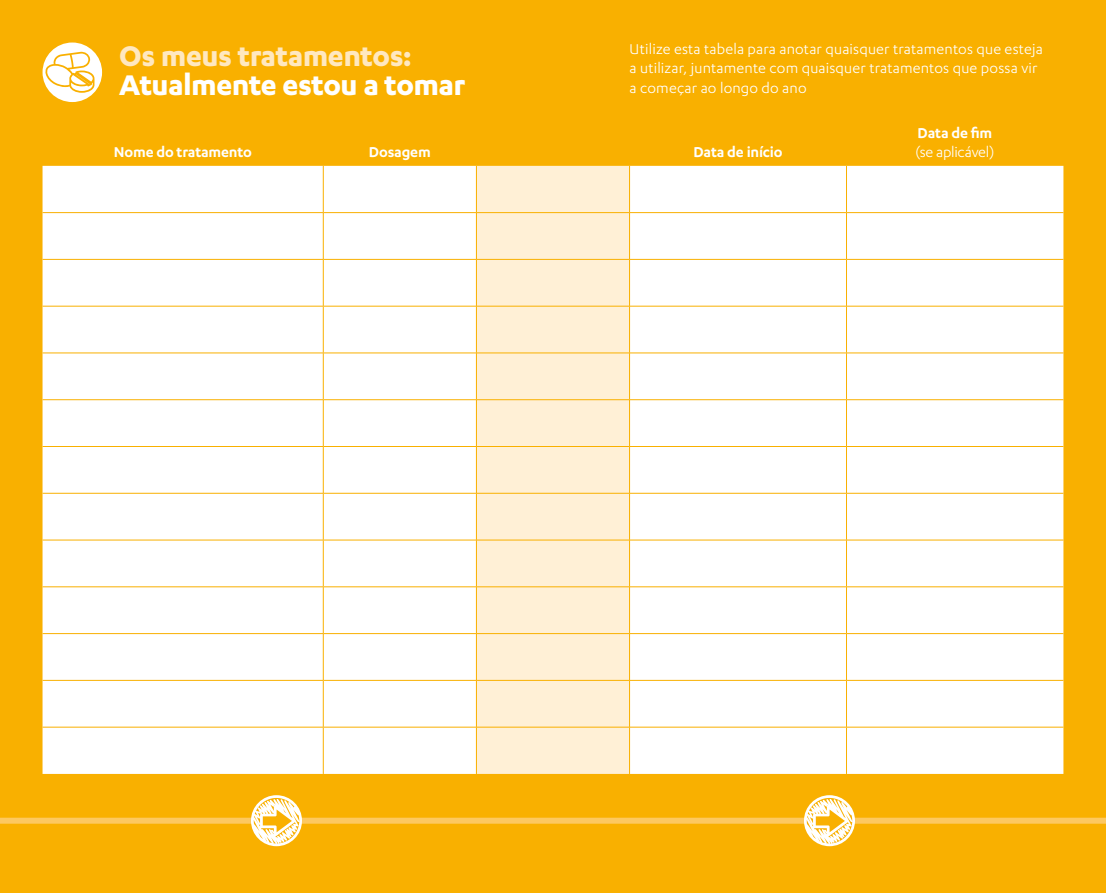
<style>
.page{position:relative;width:1106px;height:893px;background:#f9b000}
.page>*{position:absolute;margin:0;border:0;box-sizing:border-box;transform-origin:0 0}
.t1{font:700 33px "Karbon";letter-spacing:-.015em;color:#fff}
.t2{font:700 33px "Karbon";letter-spacing:-.015em;color:#ffe8c0}
.t3{font:16.5px/19.5px "Karbon";letter-spacing:.01em;color:#fff}
.t4{font:600 16.5px "Karbon";letter-spacing:-.01em;color:#fff}
.t5{font:16.5px "Karbon";letter-spacing:-.015em;color:#fff}
</style>
<div class="page">
<div style="left:0;top:818px;width:1106px;height:6px;background:#fdc860"></div>
<svg style="left:804px;top:795px;width:51px;height:51px"></svg>
<svg style="left:251px;top:795px;width:51px;height:51px"></svg>
<svg style="left:43px;top:43px;width:59px;height:59px"></svg>
<div style="left:43px;top:166px;width:1020px;height:608px;background:#fff"></div>
<div style="left:477px;top:166px;width:152px;height:608px;background:#fff0d6"></div>
<hr style="left:323px;top:166px;width:1px;height:46px;background:#f9b000">
<hr style="left:476px;top:166px;width:1px;height:46px;background:#f9b000">
<hr style="left:629px;top:166px;width:1px;height:46px;background:#f9b000">
<hr style="left:846px;top:166px;width:1px;height:46px;background:#f9b000">
<hr style="left:43px;top:212px;width:280px;height:1px;background:#f9b000">
<hr style="left:323px;top:213px;width:1px;height:46px;background:#f9b000">
<hr style="left:323px;top:212px;width:153px;height:1px;background:#f9b000">
<hr style="left:476px;top:213px;width:1px;height:46px;background:#f9b000">
<hr style="left:476px;top:212px;width:153px;height:1px;background:#f9b000">
<hr style="left:629px;top:213px;width:1px;height:46px;background:#f9b000">
<hr style="left:629px;top:212px;width:217px;height:1px;background:#f9b000">
<hr style="left:846px;top:213px;width:1px;height:46px;background:#f9b000">
<hr style="left:846px;top:212px;width:217px;height:1px;background:#f9b000">
<hr style="left:43px;top:259px;width:280px;height:1px;background:#f9b000">
<hr style="left:323px;top:260px;width:1px;height:46px;background:#f9b000">
<hr style="left:323px;top:259px;width:153px;height:1px;background:#f9b000">
<hr style="left:476px;top:260px;width:1px;height:46px;background:#f9b000">
<hr style="left:476px;top:259px;width:153px;height:1px;background:#f9b000">
<hr style="left:629px;top:260px;width:1px;height:46px;background:#f9b000">
<hr style="left:629px;top:259px;width:217px;height:1px;background:#f9b000">
<hr style="left:846px;top:260px;width:1px;height:46px;background:#f9b000">
<hr style="left:846px;top:259px;width:217px;height:1px;background:#f9b000">
<hr style="left:43px;top:306px;width:280px;height:1px;background:#f9b000">
<hr style="left:323px;top:306px;width:1px;height:47px;background:#f9b000">
<hr style="left:323px;top:306px;width:153px;height:1px;background:#f9b000">
<hr style="left:476px;top:306px;width:1px;height:47px;background:#f9b000">
<hr style="left:476px;top:306px;width:153px;height:1px;background:#f9b000">
<hr style="left:629px;top:306px;width:1px;height:47px;background:#f9b000">
<hr style="left:629px;top:306px;width:217px;height:1px;background:#f9b000">
<hr style="left:846px;top:306px;width:1px;height:47px;background:#f9b000">
<hr style="left:846px;top:306px;width:217px;height:1px;background:#f9b000">
<hr style="left:43px;top:353px;width:280px;height:1px;background:#f9b000">
<hr style="left:323px;top:353px;width:1px;height:46px;background:#f9b000">
<hr style="left:323px;top:353px;width:153px;height:1px;background:#f9b000">
<hr style="left:476px;top:353px;width:1px;height:46px;background:#f9b000">
<hr style="left:476px;top:353px;width:153px;height:1px;background:#f9b000">
<hr style="left:629px;top:353px;width:1px;height:46px;background:#f9b000">
<hr style="left:629px;top:353px;width:217px;height:1px;background:#f9b000">
<hr style="left:846px;top:353px;width:1px;height:46px;background:#f9b000">
<hr style="left:846px;top:353px;width:217px;height:1px;background:#f9b000">
<hr style="left:43px;top:399px;width:280px;height:1px;background:#f9b000">
<hr style="left:323px;top:400px;width:1px;height:46px;background:#f9b000">
<hr style="left:323px;top:399px;width:153px;height:1px;background:#f9b000">
<hr style="left:476px;top:400px;width:1px;height:46px;background:#f9b000">
<hr style="left:476px;top:399px;width:153px;height:1px;background:#f9b000">
<hr style="left:629px;top:400px;width:1px;height:46px;background:#f9b000">
<hr style="left:629px;top:399px;width:217px;height:1px;background:#f9b000">
<hr style="left:846px;top:400px;width:1px;height:46px;background:#f9b000">
<hr style="left:846px;top:399px;width:217px;height:1px;background:#f9b000">
<hr style="left:43px;top:446px;width:280px;height:1px;background:#f9b000">
<hr style="left:323px;top:447px;width:1px;height:46px;background:#f9b000">
<hr style="left:323px;top:446px;width:153px;height:1px;background:#f9b000">
<hr style="left:476px;top:447px;width:1px;height:46px;background:#f9b000">
<hr style="left:476px;top:446px;width:153px;height:1px;background:#f9b000">
<hr style="left:629px;top:447px;width:1px;height:46px;background:#f9b000">
<hr style="left:629px;top:446px;width:217px;height:1px;background:#f9b000">
<hr style="left:846px;top:447px;width:1px;height:46px;background:#f9b000">
<hr style="left:846px;top:446px;width:217px;height:1px;background:#f9b000">
<hr style="left:43px;top:493px;width:280px;height:1px;background:#f9b000">
<hr style="left:323px;top:494px;width:1px;height:46px;background:#f9b000">
<hr style="left:323px;top:493px;width:153px;height:1px;background:#f9b000">
<hr style="left:476px;top:494px;width:1px;height:46px;background:#f9b000">
<hr style="left:476px;top:493px;width:153px;height:1px;background:#f9b000">
<hr style="left:629px;top:494px;width:1px;height:46px;background:#f9b000">
<hr style="left:629px;top:493px;width:217px;height:1px;background:#f9b000">
<hr style="left:846px;top:494px;width:1px;height:46px;background:#f9b000">
<hr style="left:846px;top:493px;width:217px;height:1px;background:#f9b000">
<hr style="left:43px;top:540px;width:280px;height:1px;background:#f9b000">
<hr style="left:323px;top:540px;width:1px;height:46px;background:#f9b000">
<hr style="left:323px;top:540px;width:153px;height:1px;background:#f9b000">
<hr style="left:476px;top:540px;width:1px;height:46px;background:#f9b000">
<hr style="left:476px;top:540px;width:153px;height:1px;background:#f9b000">
<hr style="left:629px;top:540px;width:1px;height:46px;background:#f9b000">
<hr style="left:629px;top:540px;width:217px;height:1px;background:#f9b000">
<hr style="left:846px;top:540px;width:1px;height:46px;background:#f9b000">
<hr style="left:846px;top:540px;width:217px;height:1px;background:#f9b000">
<hr style="left:43px;top:586px;width:280px;height:1px;background:#f9b000">
<hr style="left:323px;top:587px;width:1px;height:46px;background:#f9b000">
<hr style="left:323px;top:586px;width:153px;height:1px;background:#f9b000">
<hr style="left:476px;top:587px;width:1px;height:46px;background:#f9b000">
<hr style="left:476px;top:586px;width:153px;height:1px;background:#f9b000">
<hr style="left:629px;top:587px;width:1px;height:46px;background:#f9b000">
<hr style="left:629px;top:586px;width:217px;height:1px;background:#f9b000">
<hr style="left:846px;top:587px;width:1px;height:46px;background:#f9b000">
<hr style="left:846px;top:586px;width:217px;height:1px;background:#f9b000">
<hr style="left:43px;top:633px;width:280px;height:1px;background:#f9b000">
<hr style="left:323px;top:634px;width:1px;height:46px;background:#f9b000">
<hr style="left:323px;top:633px;width:153px;height:1px;background:#f9b000">
<hr style="left:476px;top:634px;width:1px;height:46px;background:#f9b000">
<hr style="left:476px;top:633px;width:153px;height:1px;background:#f9b000">
<hr style="left:629px;top:634px;width:1px;height:46px;background:#f9b000">
<hr style="left:629px;top:633px;width:217px;height:1px;background:#f9b000">
<hr style="left:846px;top:634px;width:1px;height:46px;background:#f9b000">
<hr style="left:846px;top:633px;width:217px;height:1px;background:#f9b000">
<hr style="left:43px;top:680px;width:280px;height:1px;background:#f9b000">
<hr style="left:323px;top:681px;width:1px;height:46px;background:#f9b000">
<hr style="left:323px;top:680px;width:153px;height:1px;background:#f9b000">
<hr style="left:476px;top:681px;width:1px;height:46px;background:#f9b000">
<hr style="left:476px;top:680px;width:153px;height:1px;background:#f9b000">
<hr style="left:629px;top:681px;width:1px;height:46px;background:#f9b000">
<hr style="left:629px;top:680px;width:217px;height:1px;background:#f9b000">
<hr style="left:846px;top:681px;width:1px;height:46px;background:#f9b000">
<hr style="left:846px;top:680px;width:217px;height:1px;background:#f9b000">
<hr style="left:43px;top:727px;width:280px;height:1px;background:#f9b000">
<hr style="left:323px;top:727px;width:1px;height:47px;background:#f9b000">
<hr style="left:323px;top:727px;width:153px;height:1px;background:#f9b000">
<hr style="left:476px;top:727px;width:1px;height:47px;background:#f9b000">
<hr style="left:476px;top:727px;width:153px;height:1px;background:#f9b000">
<hr style="left:629px;top:727px;width:1px;height:47px;background:#f9b000">
<hr style="left:629px;top:727px;width:217px;height:1px;background:#f9b000">
<hr style="left:846px;top:727px;width:1px;height:47px;background:#f9b000">
<hr style="left:846px;top:727px;width:217px;height:1px;background:#f9b000">
<h1 class="t2" style="left:119px;top:38px;width:294px">Os meus tratamentos:</h1>
<h1 class="t1" style="left:119px;top:66px;width:348px">Atualmente estou a tomar</h1>
<p class="t3" style="left:629px;top:39px;width:415px">Utilize esta tabela para anotar quaisquer tratamentos que esteja a utilizar, juntamente com quaisquer tratamentos que possa vir a começar ao longo do ano</p>
<p class="t4" style="left:114px;top:143px;width:140px">Nome do tratamento</p>
<p class="t4" style="left:369px;top:143px;width:63px">Dosagem</p>
<p class="t4" style="left:693px;top:143px;width:91px">Data de início</p>
<p class="t4" style="left:917px;top:123px;width:76px">Data de fim</p>
<p class="t5" style="left:915px;top:143px;width:81px">(se aplicável)</p>
</div>
